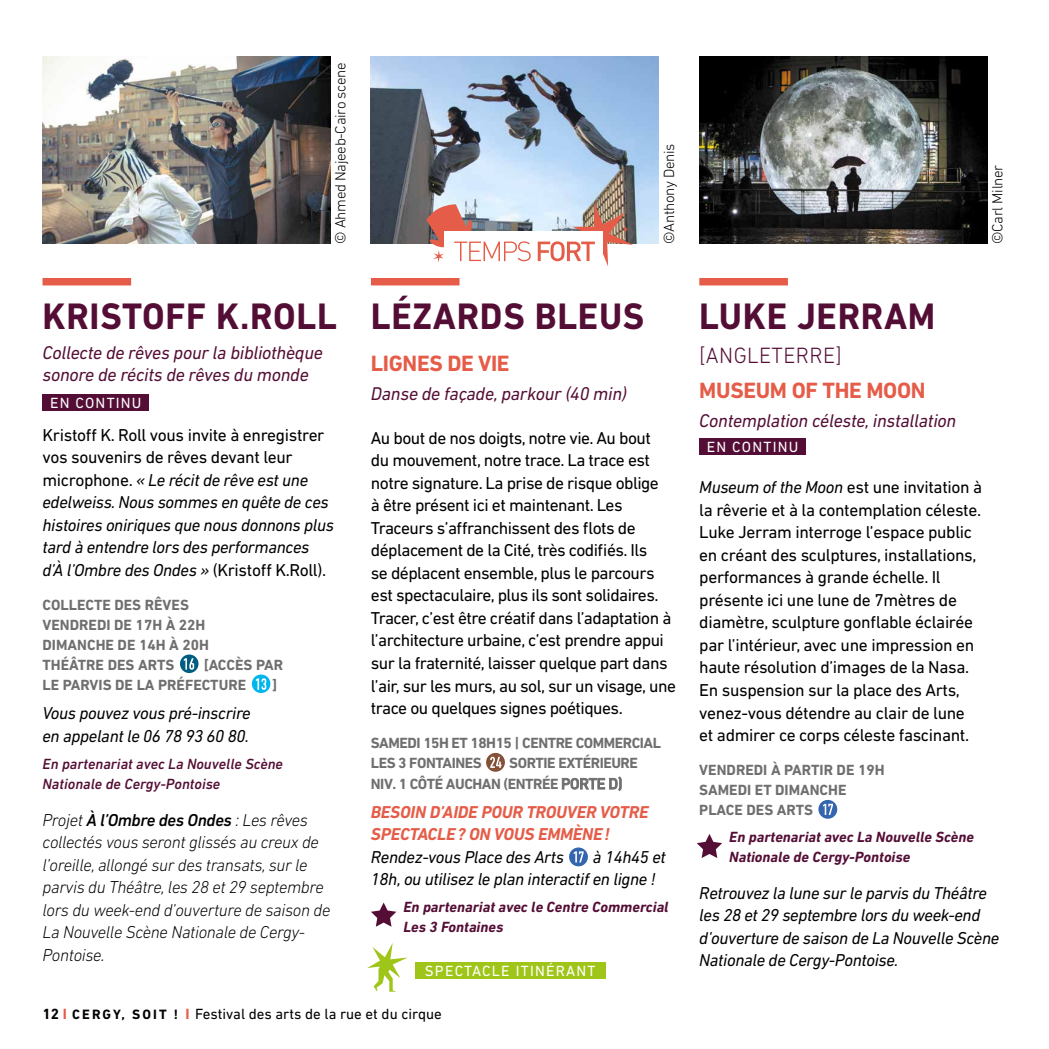
<style>
.page{position:relative;width:1049px;height:1049px;background:#fff}
.page>*{position:absolute;margin:0;border:0;box-sizing:border-box;transform-origin:0 0}
.t1{font:700 37.5px "DIN Next LT Pro";letter-spacing:.02em;color:#540e35;scale:.96 1}
.t2{font:700 22.5px "DIN Next LT Pro";letter-spacing:-.015em;color:#e55d48}
.t3{font:300 22.5px "DIN Next LT Pro";letter-spacing:.02em;color:#540e35;scale:.96 1}
.t4{font:italic 18.75px/22.5px "DIN Next LT Pro";letter-spacing:-.015em;color:#540e35}
.t5{font:17.5px/22.5px "DIN Next LT Pro";letter-spacing:-.03em;color:#000}
.t6{font:italic 17.5px/22.5px "DIN Next LT Pro";letter-spacing:-.02em;color:#000}
.t7{font:italic 300 17.5px/22.5px "DIN Next LT Pro";letter-spacing:-.02em;color:#000}
.t8{font:italic 700 17.5px/22.5px "DIN Next LT Pro";letter-spacing:-.01em;color:#e55d48}
.t9{font:700 15px/20px "DIN Next LT Pro";color:#706f6f}
.t10{font:italic 700 15px/20px "DIN Next LT Pro";color:#540e35}
.t11{font:700 15px/20px "DIN Next LT Pro";letter-spacing:-.03em;color:#706f6f}
.t12{font:italic 500 15px/20px "DIN Next LT Pro";color:#540e35}
.t13{font:15px "DIN Next LT Pro";color:#000}
.t14{font:300 15px "DIN Next LT Pro";letter-spacing:-.02em;color:#000}
.t15{font:15px "DIN Next LT Pro";letter-spacing:.08em;color:#fff}
.s1{font-style:normal}
.s2{font-weight:500}
.s3{font-family:"DIN";font-weight:500}
.s4{font-weight:700}
.s5{font-weight:700;color:#e55d48}
.s6{font-weight:700;font-size:13.75px}
.s7{font-style:italic}
</style>
<div class="page">
<img style="left:43px;top:57px;width:287px;height:187px">
<div style="left:43px;top:394px;width:106px;height:17px;background:#540e35"></div>
<svg style="left:179px;top:653px;width:21px;height:21px"></svg>
<div style="left:178px;top:652px;width:23px;height:23px;border:2px solid #fff;border-radius:50%"></div>
<svg style="left:184px;top:658px;width:10px;height:12px"></svg>
<svg style="left:251px;top:673px;width:20px;height:21px"></svg>
<div style="left:250px;top:672px;width:22px;height:23px;border:2px solid #fff;border-radius:50%"></div>
<svg style="left:256px;top:678px;width:10px;height:12px"></svg>
<div style="left:43px;top:278px;width:88px;height:7px;background:#e55d48"></div>
<img style="left:699px;top:57px;width:288px;height:187px">
<img style="left:371px;top:57px;width:288px;height:187px">
<div style="left:699px;top:438px;width:107px;height:17px;background:#540e35"></div>
<svg style="left:818px;top:799px;width:20px;height:20px"></svg>
<div style="left:817px;top:798px;width:22px;height:22px;border:2px solid #fff;border-radius:50%"></div>
<svg style="left:823px;top:804px;width:10px;height:11px"></svg>
<svg style="left:485px;top:752px;width:21px;height:20px"></svg>
<div style="left:484px;top:751px;width:23px;height:22px;border:2px solid #fff;border-radius:50%"></div>
<svg style="left:490px;top:757px;width:11px;height:11px"></svg>
<svg style="left:568px;top:847px;width:20px;height:20px"></svg>
<div style="left:567px;top:846px;width:23px;height:22px;border:2px solid #fff;border-radius:50%"></div>
<svg style="left:574px;top:851px;width:10px;height:11px"></svg>
<div style="left:699px;top:278px;width:89px;height:7px;background:#e55d48"></div>
<div style="left:371px;top:278px;width:88px;height:7px;background:#e55d48"></div>
<div style="left:444px;top:231px;width:159px;height:38px;background:#fff"></div>
<svg style="left:426px;top:204px;width:105px;height:59px"></svg>
<svg style="left:538px;top:203px;width:95px;height:63px"></svg>
<svg style="left:367px;top:943px;width:41px;height:49px"></svg>
<div style="left:415px;top:962px;width:190px;height:16px;background:#a0c519"></div>
<svg style="left:371px;top:902px;width:25px;height:25px"></svg>
<svg style="left:697px;top:834px;width:25px;height:24px"></svg>
<p class="t14" style="left:332px;top:244px;width:183px;rotate:-90deg">© Ahmed Najeeb-Cairo scene</p>
<h1 class="t1" style="left:43px;top:295px;width:308px">KRISTOFF K.ROLL</h1>
<p class="t4" style="left:43px;top:341px;width:282px">Collecte de rêves pour la bibliothèque sonore de récits de rêves du monde</p>
<p class="t15" style="left:50px;top:395px;width:93px">EN CONTINU</p>
<p class="t6" style="left:43px;top:423px;width:293px"><span class="s1">Kristoff K. Roll vous invite à enregistrer vos souvenirs de rêves devant leur microphone.</span> « Le récit de rêve est une edelweiss. Nous sommes en quête de ces histoires oniriques que nous donnons plus tard à entendre lors des performances d’À l’Ombre des Ondes » <span class="s1">(Kristoff K.Roll).</span></p>
<p class="t9" style="left:43px;top:595px;width:168px">COLLECTE DES RÊVES<br>VENDREDI DE 17H À 22H<br>DIMANCHE DE 14H À 20H<br>THÉÂTRE DES ARTS</p>
<p class="t9" style="left:43px;top:655px;width:242px;text-indent:162px">[ACCÈS PAR<br>LE PARVIS DE LA PRÉFECTURE</p>
<p class="t9" style="left:272px;top:675px;width:6px">]</p>
<p class="t6" style="left:43px;top:702px;width:210px">Vous pouvez vous pré-inscrire en appelant le 06 78 93 60 80.</p>
<p class="t12" style="left:43px;top:754px;width:242px">En partenariat avec La Nouvelle Scène<br>Nationale de Cergy-Pontoise</p>
<p class="t7" style="left:43px;top:808px;width:289px">Projet <span class="s2">À l’Ombre des Ondes</span> : Les rêves collectés vous seront glissés au creux de l’oreille, allongé sur des transats, sur le parvis du Théâtre, les 28 et 29 septembre lors du week-end d’ouverture de saison de La Nouvelle Scène Nationale de Cergy-Pontoise.</p>
<p class="t14" style="left:660px;top:244px;width:102px;rotate:-90deg">©Anthony Denis</p>
<h1 class="t1" style="left:371px;top:295px;width:286px">LÉZARDS BLEUS</h1>
<p class="t2" style="left:371px;top:350px;width:140px">LIGNES DE VIE</p>
<p class="t4" style="left:371px;top:382px;width:258px">Danse de façade, parkour (40 min)</p>
<p class="t5" style="left:371px;top:426px;width:307px">Au bout de nos doigts, notre vie. Au bout<br>du mouvement, notre trace. La trace est notre signature. La prise de risque oblige<br>à être présent ici et maintenant. Les Traceurs s’affranchissent des flots de déplacement de la Cité, très codifiés. Ils<br>se déplacent ensemble, plus le parcours est spectaculaire, plus ils sont solidaires.<br>Tracer, c’est être créatif dans l’adaptation à l’architecture urbaine, c’est prendre appui sur la fraternité, laisser quelque part dans l’air, sur les murs, au sol, sur un visage, une trace ou quelques signes poétiques.</p>
<p class="t11" style="left:371px;top:733px;width:292px">SAMEDI 15H ET 18H15 | CENTRE COMMERCIAL<br>LES 3 FONTAINES</p>
<p class="t11" style="left:371px;top:752px;width:269px;line-height:21px;text-indent:138px">SORTIE EXTÉRIEURE<br>NIV. 1 CÔTÉ AUCHAN (ENTRÉE <span class="s3">PORTE D)</span></p>
<p class="t8" style="left:371px;top:800px;width:279px">BESOIN D’AIDE POUR TROUVER VOTRE<br>SPECTACLE? ON VOUS EMMÈNE!</p>
<p class="t6" style="left:371px;top:845px;width:195px">Rendez-vous Place des Arts</p>
<p class="t6" style="left:371px;top:845px;width:296px;text-indent:222px">à 14h45 et<br>18h, ou utilisez le plan interactif en ligne !</p>
<p class="t10" style="left:403px;top:897px;width:267px">En partenariat avec le Centre Commercial<br>Les 3 Fontaines</p>
<p class="t15" style="left:425px;top:962px;width:172px">SPECTACLE ITINÉRANT</p>
<p class="t13" style="left:43px;top:1005px;width:401px"><span class="s4">12</span> <span class="s5">I</span> <span class="s6">CERGY, SOIT !</span> <span class="s5">I</span> Festival des arts de la rue et du cirque</p>
<p class="t14" style="left:989px;top:244px;width:81px;rotate:-90deg">©Carl Milner</p>
<h1 class="t1" style="left:699px;top:295px;width:247px">LUKE JERRAM</h1>
<p class="t3" style="left:699px;top:343px;width:150px">[ANGLETERRE]</p>
<p class="t2" style="left:699px;top:377px;width:228px">MUSEUM OF THE MOON</p>
<p class="t4" style="left:699px;top:409px;width:258px">Contemplation céleste, installation</p>
<p class="t15" style="left:707px;top:438px;width:93px">EN CONTINU</p>
<p class="t5" style="left:699px;top:476px;width:284px"><span class="s7">Museum of the Moon</span> est une invitation à la rêverie et à la contemplation céleste.<br>Luke Jerram interroge l’espace public en créant des sculptures, installations, performances à grande échelle. Il présente ici une lune de 7mètres de diamètre, sculpture gonflable éclairée par l’intérieur, avec une impression en haute résolution d’images de la Nasa.<br>En suspension sur la place des Arts, venez-vous détendre au clair de lune et admirer ce corps céleste fascinant.</p>
<p class="t9" style="left:699px;top:760px;width:187px">VENDREDI À PARTIR DE 19H<br>SAMEDI ET DIMANCHE<br>PLACE DES ARTS</p>
<p class="t10" style="left:729px;top:827px;width:246px">En partenariat avec La Nouvelle Scène<br>Nationale de Cergy-Pontoise</p>
<p class="t6" style="left:699px;top:881px;width:302px">Retrouvez la lune sur le parvis du Théâtre les 28 et 29 septembre lors du week-end d’ouverture de saison de La Nouvelle Scène Nationale de Cergy-Pontoise.</p>
</div>
